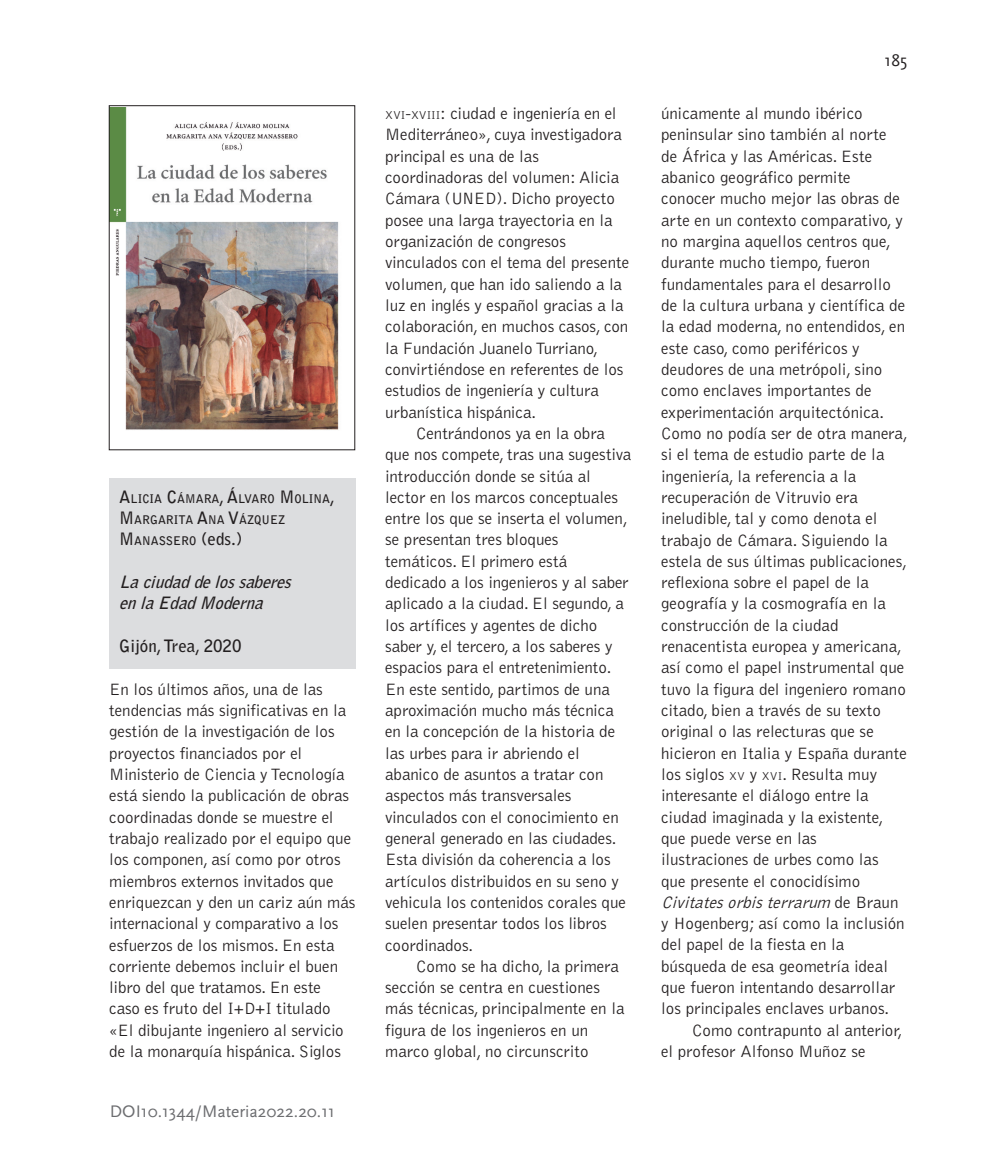
<style>
.page{position:relative;width:993px;height:1169px;background:#fff}
.page>*{position:absolute;margin:0;border:0;box-sizing:border-box;transform-origin:0 0}
.t1{font:17.5px "Scala Sans";color:#6c6d70}
.t2{font:17.5px "Scala Sans";color:#231f20}
.t3{font:300 16.97px/21.3px "Bell Gothic Std";letter-spacing:-.005em;color:#231f20}
.t4{font:italic 700 16.97px/21.3px "Bell Gothic";color:#231f20}
.t5{font:italic 16.97px "Bell Gothic";color:#231f20}
.t6{font:700 16.97px "Bell Gothic Std";color:#231f20}
.t7{font:700 11.9px/21.3px "Bell Gothic Std";color:#231f20}
.s1{font-size:16.97px}
.s2{font-size:11.9px}
.s3{font-style:inherit}
.s4{font-family:"Bell Gothic Std";font-weight:300;font-style:normal}
</style>
<div class="page">
<div style="left:109px;top:479px;width:246px;height:189px;background:#dcdddf"></div>
<img style="left:111px;top:107px;width:228px;height:323px">
<div style="left:109px;top:105px;width:246px;height:345px;border:1px solid #231f20"></div>
<p class="t7" style="left:119px;top:488px;width:217px"><span class="s1">A</span>LICIA <span class="s1">C</span>ÁMARA<span class="s1">, Á</span>LVARO <span class="s1">M</span> OLINA<span class="s1">,<br>M</span> ARGARITA <span class="s1">A</span>NA <span class="s1">V</span>ÁZQUEZ<br><span class="s1">M</span> ANASSERO <span class="s1">(eds.)</span></p>
<p class="t4" style="left:119px;top:570px;width:173px">La ciudad de los saberes en la Edad Moderna</p>
<p class="t6" style="left:119px;top:635px;width:124px">Gijón, Trea, 2020</p>
<p class="t3" style="left:109px;top:678px;width:247px">En los últimos años, una de las tendencias más significativas en la gestión de la investigación de los proyectos financiados por el Ministerio de Ciencia y Tecnología está siendo la publicación de obras coordinadas donde se muestre el trabajo realizado por el equipo que los componen, así como por otros miembros externos invitados que enriquezcan y den un cariz aún más internacional y comparativo a los esfuerzos de los mismos. En esta corriente debemos incluir el buen libro del que tratamos. En este caso es fruto del I+D+I titulado «El dibujante ingeniero al servicio de la monarquía hispánica. Siglos</p>
<p class="t1" style="left:110px;top:1101px;width:226px">DOI10.1344/Materia2022.20.11</p>
<p class="t3" style="left:385px;top:103px;width:245px"><span class="s2">XVI</span><span class="s3">-</span><span class="s2">XVIII</span><span class="s3">:</span> ciudad e ingeniería en el<br>Mediterráneo», cuya investigadora principal es una de las coordinadoras del volumen: Alicia<br>Cámara (UNED). Dicho proyecto posee una larga trayectoria en la organización de congresos vinculados con el tema del presente volumen, que han ido saliendo a la luz en inglés y español gracias a la colaboración, en muchos casos, con la Fundación Juanelo Turriano, convirtiéndose en referentes de los estudios de ingeniería y cultura urbanística hispánica.</p>
<p class="t3" style="left:385px;top:423px;width:247px;text-indent:31px">Centrándonos ya en la obra que nos compete, tras una sugestiva introducción donde se sitúa al lector en los marcos conceptuales entre los que se inserta el volumen, se presentan tres bloques temáticos. El primero está dedicado a los ingenieros y al saber aplicado a la ciudad. El segundo, a los artífices y agentes de dicho saber y, el tercero, a los saberes y espacios para el entretenimiento.<br>En este sentido, partimos de una aproximación mucho más técnica en la concepción de la historia de las urbes para ir abriendo el abanico de asuntos a tratar con aspectos más transversales vinculados con el conocimiento en general generado en las ciudades.<br>Esta división da coherencia a los artículos distribuidos en su seno y vehicula los contenidos corales que suelen presentar todos los libros coordinados.</p>
<p class="t3" style="left:385px;top:955px;width:241px;text-indent:31px">Como se ha dicho, la primera sección se centra en cuestiones más técnicas, principalmente en la figura de los ingenieros en un marco global, no circunscrito</p>
<p class="t2" style="left:884px;top:51px;width:24px">185</p>
<p class="t3" style="left:661px;top:103px;width:248px">únicamente al mundo ibérico peninsular sino también al norte<br>de África y las Américas. Este abanico geográfico permite conocer mucho mejor las obras de arte en un contexto comparativo, y no margina aquellos centros que, durante mucho tiempo, fueron fundamentales para el desarrollo de la cultura urbana y científica de la edad moderna, no entendidos, en este caso, como periféricos y deudores de una metrópoli, sino como enclaves importantes de experimentación arquitectónica.<br>Como no podía ser de otra manera, si el tema de estudio parte de la ingeniería, la referencia a la recuperación de Vitruvio era ineludible, tal y como denota el trabajo de Cámara. Siguiendo la estela de sus últimas publicaciones, reflexiona sobre el papel de la geografía y la cosmografía en la construcción de la ciudad renacentista europea y americana, así como el papel instrumental que tuvo la figura del ingeniero romano citado, bien a través de su texto original o las relecturas que se hicieron en Italia y España durante los siglos <span class="s2">XV</span> y <span class="s2">XVI</span>. Resulta muy interesante el diálogo entre la ciudad imaginada y la existente, que puede verse en las ilustraciones de urbes como las<br>que presente el conocidísimo</p>
<p class="t5" style="left:661px;top:891px;width:239px">Civitates orbis terrarum <span class="s4">de Braun</span></p>
<p class="t3" style="left:661px;top:913px;width:245px">y Hogenberg; así como la inclusión</p>
<p class="t3" style="left:661px;top:934px;width:185px">del papel de la fiesta en la</p>
<p class="t3" style="left:661px;top:955px;width:228px">búsqueda de esa geometría ideal</p>
<p class="t3" style="left:661px;top:977px;width:236px">que fueron intentando desarrollar</p>
<p class="t3" style="left:661px;top:998px;width:229px">los principales enclaves urbanos.</p>
<p class="t3" style="left:692px;top:1019px;width:212px">Como contrapunto al anterior,</p>
<p class="t3" style="left:661px;top:1041px;width:206px">el profesor Alfonso Muñoz se</p>
</div>
